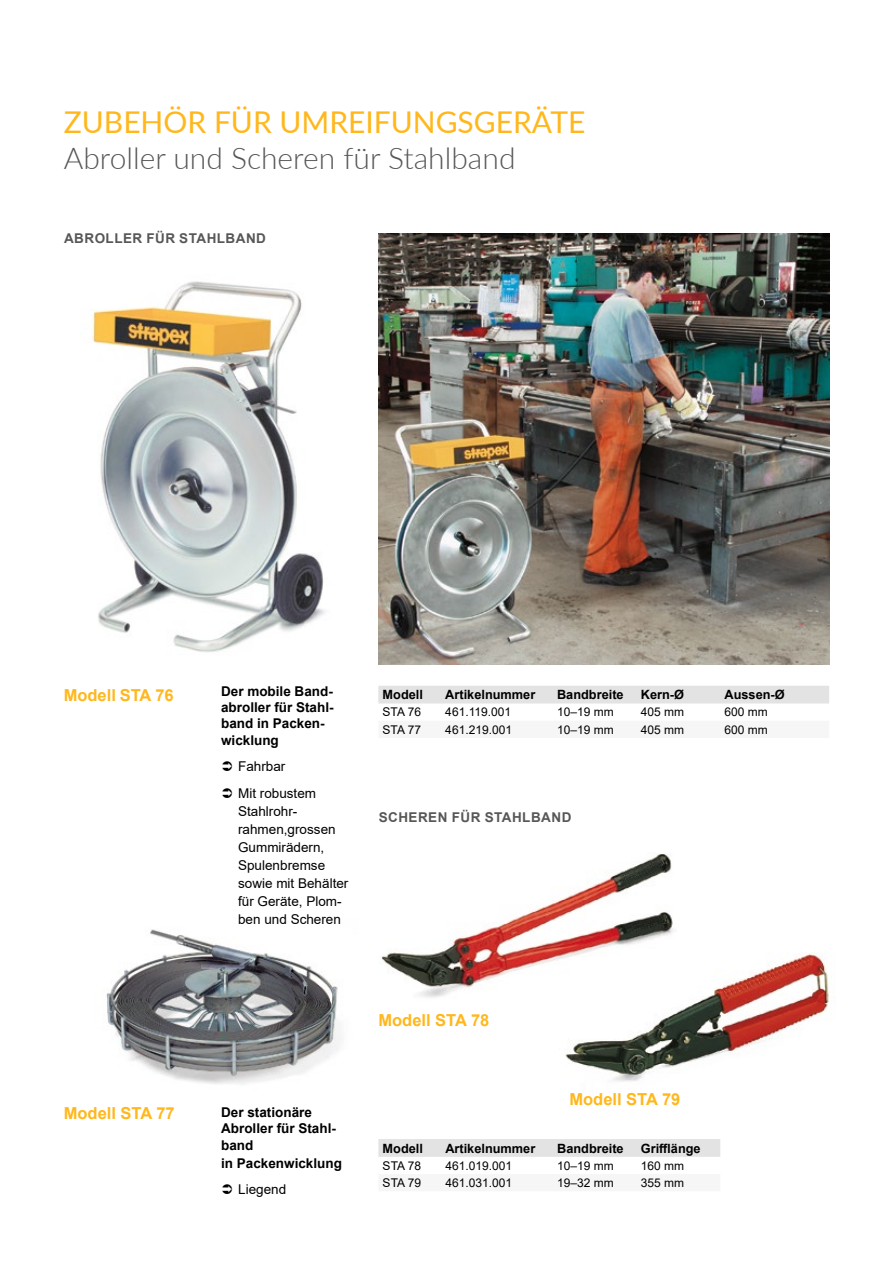
<style>
.page{position:relative;width:893px;height:1263px;background:#fff}
.page>*{position:absolute;margin:0;border:0;box-sizing:border-box;transform-origin:0 0}
.t1{font:300 30px "Lato";color:#575756}
.t2{font:30px "Lato";color:#ffb71b}
.t3{font:700 16.5px "Arial";color:#ffb71b}
.t4{font:13.5px/18px "Arial";color:#000}
.t5{font:700 13.5px/16.2px "Arial";color:#000}
.t6{font:700 13.5px "Arial";letter-spacing:.035em;color:#575756}
.t7{font:700 12.75px "Arial";color:#000}
.t8{font:12px "Arial";color:#000}
</style>
<div class="page">
<img style="left:106px;top:929px;width:234px;height:155px">
<img style="left:565px;top:953px;width:265px;height:129px">
<img style="left:381px;top:853px;width:295px;height:153px">
<img style="left:378px;top:233px;width:451px;height:432px">
<img style="left:91px;top:281px;width:234px;height:371px">
<div style="left:378px;top:686px;width:451px;height:17px;background:#e3e3e3"></div>
<div style="left:378px;top:1139px;width:342px;height:18px;background:#e3e3e3"></div>
<h1 class="t2" style="left:64px;top:101px;width:523px">ZUBEHÖR FÜR UMREIFUNGSGERÄTE</h1>
<h1 class="t1" style="left:64px;top:138px;width:453px">Abroller und Scheren für Stahlband</h1>
<p class="t6" style="left:64px;top:229px;width:203px">ABROLLER FÜR STAHLBAND</p>
<h2 class="t3" style="left:64px;top:683px;width:112px">Modell STA 76</h2>
<p class="t5" style="left:221px;top:683px;width:114px">Der mobile Band&shy;abroller für Stahl&shy;band in Packen&shy;wicklung</p>
<p class="t4" style="left:238px;top:753px;width:80px;line-height:26.5px">Fahrbar<br>Mit robustem</p>
<p class="t4" style="left:238px;top:802px;width:112px">Stahlrohr&shy;rahmen,grossen<br>Gummirädern,<br>Spulenbremse sowie mit Behälter für Geräte, Plom&shy;ben und Scheren</p>
<p class="t7" style="left:383px;top:686px;width:42px">Modell</p>
<p class="t7" style="left:445px;top:686px;width:91px">Artikelnummer</p>
<p class="t7" style="left:557px;top:686px;width:68px">Bandbreite</p>
<p class="t7" style="left:641px;top:686px;width:45px">Kern-Ø</p>
<p class="t7" style="left:724px;top:686px;width:62px">Aussen-Ø</p>
<p class="t8" style="left:383px;top:704px;width:40px">STA 76</p>
<p class="t8" style="left:445px;top:704px;width:67px">461.119.001</p>
<p class="t8" style="left:557px;top:704px;width:58px">10–19 mm</p>
<p class="t8" style="left:641px;top:704px;width:45px">405 mm</p>
<p class="t8" style="left:724px;top:704px;width:45px">600 mm</p>
<p class="t8" style="left:383px;top:721px;width:40px">STA 77</p>
<p class="t8" style="left:445px;top:721px;width:68px">461.219.001</p>
<p class="t8" style="left:557px;top:721px;width:58px">10–19 mm</p>
<p class="t8" style="left:641px;top:721px;width:45px">405 mm</p>
<p class="t8" style="left:724px;top:721px;width:45px">600 mm</p>
<p class="t6" style="left:379px;top:808px;width:194px">SCHEREN FÜR STAHLBAND</p>
<h2 class="t3" style="left:64px;top:1102px;width:112px">Modell STA 77</h2>
<p class="t5" style="left:221px;top:1104px;width:116px">Der stationäre<br>Abroller für Stahl&shy;band</p>
<p class="t5" style="left:221px;top:1155px;width:122px">in Packenwicklung</p>
<p class="t4" style="left:238px;top:1180px;width:50px">Liegend</p>
<h2 class="t3" style="left:378px;top:1008px;width:112px">Modell STA 78</h2>
<h2 class="t3" style="left:569px;top:1088px;width:112px">Modell STA 79</h2>
<p class="t7" style="left:383px;top:1139px;width:42px">Modell</p>
<p class="t7" style="left:445px;top:1139px;width:91px">Artikelnummer</p>
<p class="t7" style="left:557px;top:1139px;width:68px">Bandbreite</p>
<p class="t7" style="left:641px;top:1139px;width:61px">Grifflänge</p>
<p class="t8" style="left:383px;top:1157px;width:40px">STA 78</p>
<p class="t8" style="left:445px;top:1157px;width:68px">461.019.001</p>
<p class="t8" style="left:557px;top:1157px;width:58px">10–19 mm</p>
<p class="t8" style="left:641px;top:1157px;width:45px">160 mm</p>
<p class="t8" style="left:383px;top:1174px;width:40px">STA 79</p>
<p class="t8" style="left:445px;top:1174px;width:68px">461.031.001</p>
<p class="t8" style="left:557px;top:1174px;width:58px">19–32 mm</p>
<p class="t8" style="left:641px;top:1174px;width:45px">355 mm</p>
</div>
